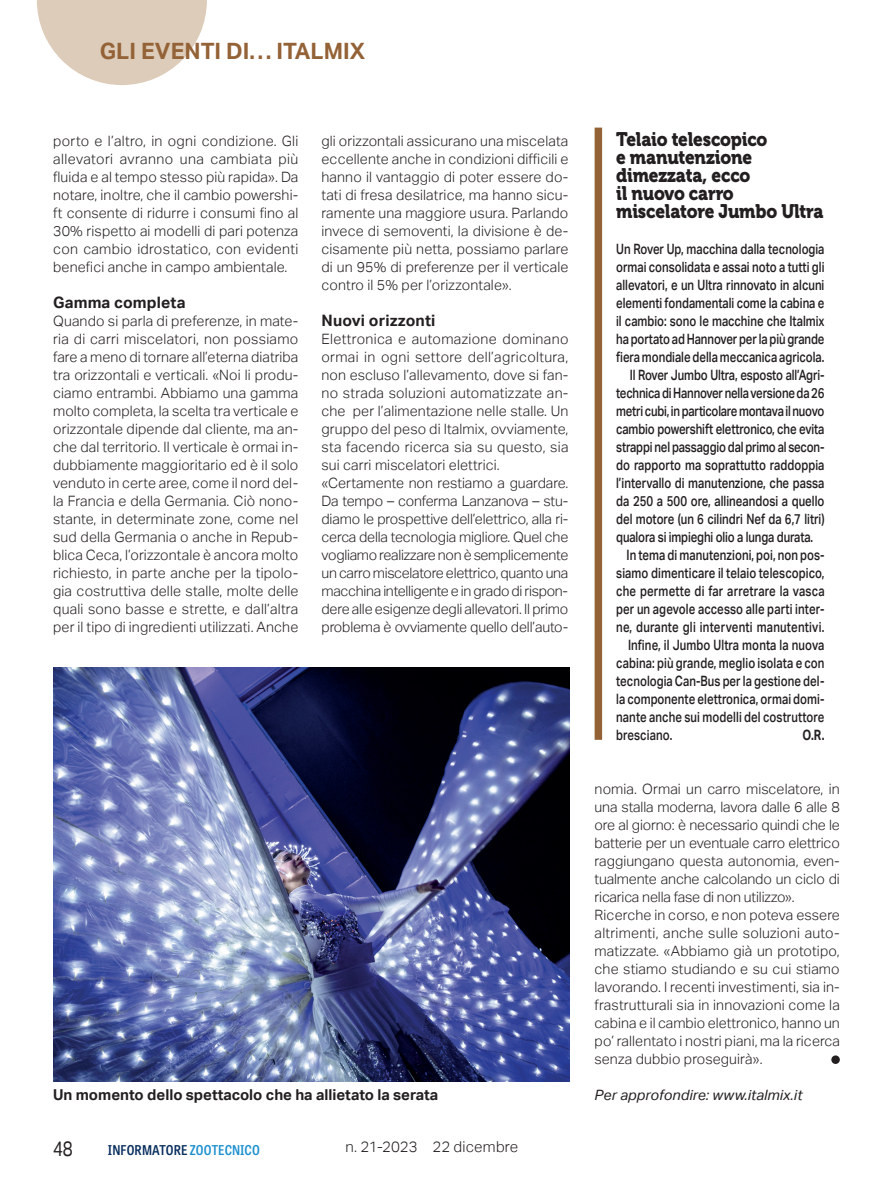
<style>
.page{position:relative;width:893px;height:1191px;background:#fff}
.page>*{position:absolute;margin:0;border:0;box-sizing:border-box;transform-origin:0 0}
.t1{font:700 22.5px "Aktiv Grotesk";color:#946237}
.t2{font:21px "Aktiv Grotesk";color:#231f20;scale:.8 1}
.t3{font:19.5px/18px "Museo 900";letter-spacing:-.01em;color:#231f20;scale:.88 1}
.t4{font:700 15.75px "Aktiv Grotesk";letter-spacing:.01em;color:#231f20}
.t5{font:700 15px "Aktiv Grotesk";color:#231f20}
.t6{font:300 15px "Aktiv Grotesk";letter-spacing:.005em;color:#231f20}
.t7{font:300 14.25px/18px "Aktiv Grotesk";letter-spacing:.005em;color:#231f20;text-align:justify}
.t8{font:500 14.25px "Aktiv Grotesk";color:#231f20;scale:.8 1}
.t9{font:500 14.25px "Aktiv Grotesk";letter-spacing:-.02em;color:#231f20;scale:.8 1}
.t10{font:500 14.25px "Aktiv Grotesk";letter-spacing:.02em;color:#231f20;scale:.8 1}
.t11{font:italic 14.25px "Aktiv Grotesk";letter-spacing:.01em;color:#231f20}
.t12{font:700 14.25px "Aktiv Grotesk";color:#231f20;scale:.8 1}
.t13{font:600 semi-condensed 13.5px "Tablet Gothic";letter-spacing:.01em;color:#082e5e}
.s1{color:#1d90d0}
</style>
<div class="page">
<div style="left:595px;top:128px;width:7px;height:612px;background:#946237"></div>
<svg style="left:37px;top:0;width:170px;height:85px"></svg>
<img style="left:53px;top:668px;width:516px;height:414px">
<div style="left:831px;top:1055px;width:9px;height:9px;background:#231f20;border-radius:50%"></div>
<h1 class="t1" style="left:100px;top:38px;width:267px">GLI EVENTI DI… ITALMIX</h1>
<p class="t7" style="left:53px;top:132px;width:247px">porto e l’altro, in ogni condizione. Gli allevatori avranno una cambiata più fluida e al tempo stesso più rapida». Da notare, inoltre, che il cambio powershi&shy;ft consente di ridurre i consumi fino al 30% rispetto ai modelli di pari potenza con cambio idrostatico, con evidenti benefici anche in campo ambientale.</p>
<p class="t4" style="left:53px;top:293px;width:134px">Gamma completa</p>
<p class="t7" style="left:53px;top:312px;width:247px">Quando si parla di preferenze, in mate&shy;ria di carri miscelatori, non possiamo fare a meno di tornare all’eterna diatriba tra orizzontali e verticali. «Noi li produ&shy;ciamo entrambi. Abbiamo una gamma molto completa, la scelta tra verticale e orizzontale dipende dal cliente, ma an&shy;che dal territorio. Il verticale è ormai in&shy;dubbiamente maggioritario ed è il solo venduto in certe aree, come il nord del&shy;la Francia e della Germania. Ciò nono&shy;stante, in determinate zone, come nel sud della Germania o anche in Repub&shy;blica Ceca, l’orizzontale è ancora molto richiesto, in parte anche per la tipolo&shy;gia costruttiva delle stalle, molte delle quali sono basse e strette, e dall’altra per il tipo di ingredienti utilizzati. Anche</p>
<p class="t7" style="left:321px;top:132px;width:248px">gli orizzontali assicurano una miscelata eccellente anche in condizioni difficili e hanno il vantaggio di poter essere do&shy;tati di fresa desilatrice, ma hanno sicu&shy;ramente una maggiore usura. Parlando invece di semoventi, la divisione è de&shy;cisamente più netta, possiamo parlare di un 95% di preferenze per il verticale contro il 5% per l’orizzontale».</p>
<p class="t4" style="left:321px;top:311px;width:115px">Nuovi orizzonti</p>
<p class="t7" style="left:321px;top:330px;width:249px;text-align:left">Elettronica e automazione dominano ormai in ogni settore dell’agricoltura, non escluso l’allevamento, dove si fan&shy;no strada soluzioni automatizzate an&shy;che per l’alimentazione nelle stalle. Un gruppo del peso di Italmix, ovviamente, sta facendo ricerca sia su questo, sia sui carri miscelatori elettrici. «Certamente non restiamo a guardare.<br>Da tempo – conferma Lanzanova – stu&shy;diamo le prospettive dell’elettrico, alla ri&shy;cerca della tecnologia migliore. Quel che vogliamo realizzare non è semplicemente un carro miscelatore elettrico, quanto una macchina intelligente e in grado di rispon&shy;dere alle esigenze degli allevatori. Il primo problema è ovviamente quello dell’auto-</p>
<p class="t5" style="left:53px;top:1086px;width:387px">Un momento dello spettacolo che ha allietato la serata</p>
<h2 class="t2" style="left:53px;top:1136px;width:26px">48</h2>
<p class="t13" style="left:108px;top:1141px;width:153px">INFORMATORE <span class="s1">ZOOTECNICO</span></p>
<p class="t6" style="left:345px;top:1138px;width:174px">n. 21-2023 22 dicembre</p>
<h3 class="t3" style="left:616px;top:130px;width:237px">Telaio telescopico<br>e manutenzione dimezzata, ecco<br>il nuovo carro miscelatore Jumbo Ultra</h3>
<p class="t8" style="left:616px;top:240px;width:262px">Un Rover Up, macchina dalla tecnologia</p>
<p class="t8" style="left:616px;top:258px;width:262px">ormai consolidata e assai noto a tutti gli</p>
<p class="t8" style="left:616px;top:276px;width:262px">allevatori, e un Ultra rinnovato in alcuni</p>
<p class="t8" style="left:616px;top:294px;width:262px">elementi fondamentali come la cabina e</p>
<p class="t8" style="left:616px;top:312px;width:262px">il cambio: sono le macchine che Italmix</p>
<p class="t8" style="left:616px;top:330px;width:262px">ha portato ad Hannover per la più grande</p>
<p class="t8" style="left:616px;top:348px;width:262px">fiera mondiale della meccanica agricola.</p>
<p class="t8" style="left:630px;top:366px;width:245px">Il Rover Jumbo Ultra, esposto all’Agri-</p>
<p class="t9" style="left:616px;top:384px;width:262px">technica di Hannover nella versione da 26</p>
<p class="t9" style="left:616px;top:402px;width:262px">metri cubi, in particolare montava il nuovo</p>
<p class="t8" style="left:616px;top:420px;width:262px">cambio powershift elettronico, che evita</p>
<p class="t8" style="left:616px;top:438px;width:262px">strappi nel passaggio dal primo al secon-</p>
<p class="t8" style="left:616px;top:456px;width:262px">do rapporto ma soprattutto raddoppia</p>
<p class="t8" style="left:616px;top:474px;width:262px">l’intervallo di manutenzione, che passa</p>
<p class="t8" style="left:616px;top:492px;width:262px">da 250 a 500 ore, allineandosi a quello</p>
<p class="t8" style="left:616px;top:510px;width:262px">del motore (un 6 cilindri Nef da 6,7 litri)</p>
<p class="t8" style="left:616px;top:528px;width:248px">qualora si impieghi olio a lunga durata.</p>
<p class="t8" style="left:627px;top:546px;width:249px">In tema di manutenzioni, poi, non pos-</p>
<p class="t8" style="left:616px;top:564px;width:262px">siamo dimenticare il telaio telescopico,</p>
<p class="t10" style="left:616px;top:582px;width:262px">che permette di far arretrare la vasca</p>
<p class="t8" style="left:616px;top:600px;width:262px">per un agevole accesso alle parti inter-</p>
<p class="t10" style="left:616px;top:618px;width:262px">ne, durante gli interventi manutentivi.</p>
<p class="t8" style="left:628px;top:636px;width:247px">Infine, il Jumbo Ultra monta la nuova</p>
<p class="t8" style="left:616px;top:654px;width:262px">cabina: più grande, meglio isolata e con</p>
<p class="t8" style="left:616px;top:672px;width:262px">tecnologia Can-Bus per la gestione del-</p>
<p class="t8" style="left:616px;top:690px;width:262px">la componente elettronica, ormai domi-</p>
<p class="t8" style="left:616px;top:708px;width:262px">nante anche sui modelli del costruttore</p>
<p class="t8" style="left:616px;top:726px;width:72px">bresciano.</p>
<p class="t12" style="left:803px;top:726px;width:29px">O.R.</p>
<p class="t7" style="left:595px;top:780px;width:247px;text-align:left">nomia. Ormai un carro miscelatore, in una stalla moderna, lavora dalle 6 alle 8 ore al giorno: è necessario quindi che le batterie per un eventuale carro elettrico raggiungano questa autonomia, even&shy;tualmente anche calcolando un ciclo di ricarica nella fase di non utilizzo».<br>Ricerche in corso, e non poteva essere altrimenti, anche sulle soluzioni auto&shy;matizzate. «Abbiamo già un prototipo, che stiamo studiando e su cui stiamo lavorando. I recenti investimenti, sia in&shy;frastrutturali sia in innovazioni come la cabina e il cambio elettronico, hanno un po’ rallentato i nostri piani, ma la ricerca senza dubbio proseguirà».</p>
<p class="t11" style="left:595px;top:1086px;width:209px">Per approfondire: www.italmix.it</p>
</div>
